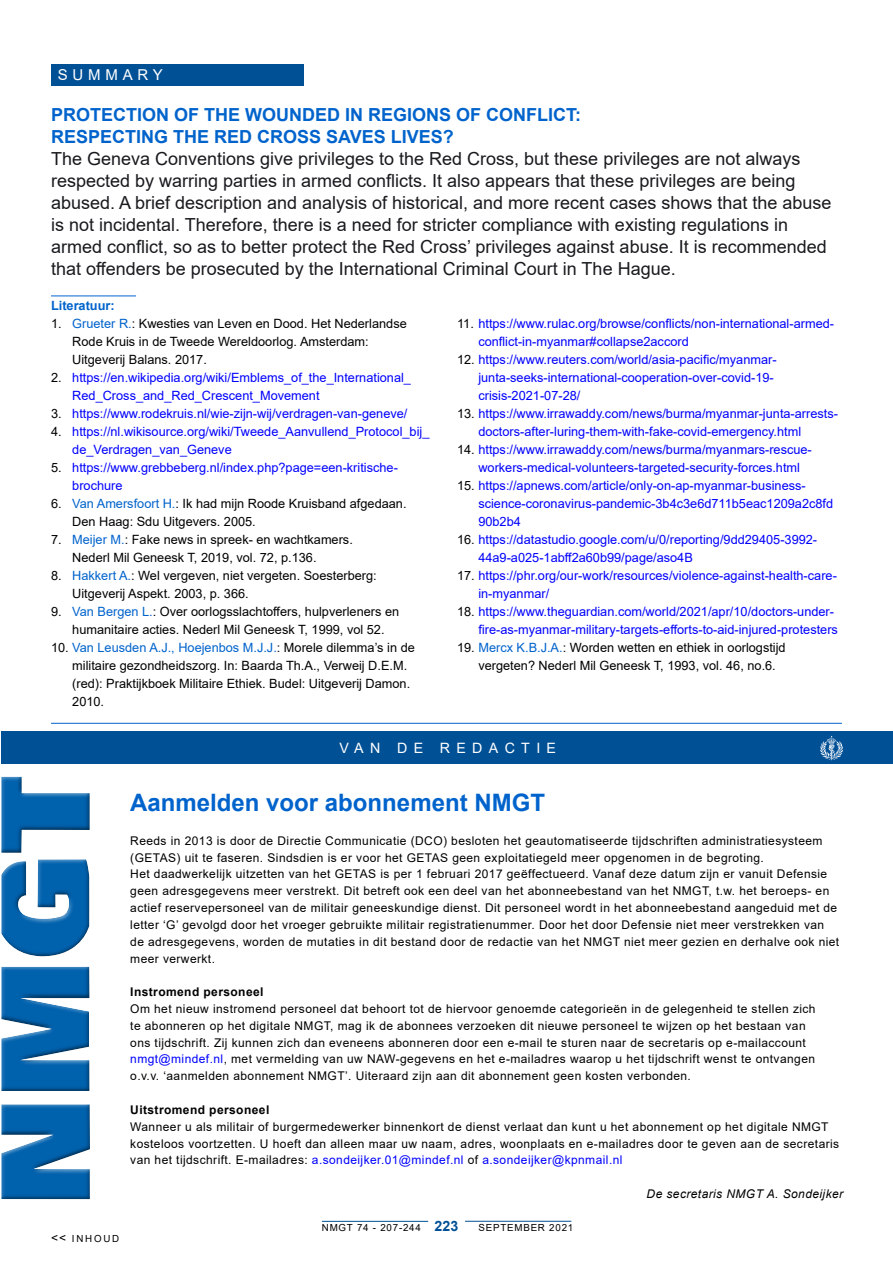
<style>
.page{position:relative;width:893px;height:1263px;background:#fff}
.page>*{position:absolute;margin:0;border:0;box-sizing:border-box;transform-origin:0 0}
.t1{font:700 24px "Arial";color:#0063cc}
.t2{font:18px/22px "Arial";color:#181a1e}
.t3{font:700 18px/22px "Arial";color:#0063cc}
.t4{font:15px "Arial";letter-spacing:.32em;color:#fff}
.t5{font:14.25px "Arial";letter-spacing:.445em;color:#fff}
.t6{font:700 14.25px "Arial";color:#005096}
.t7{font:12.75px/18px "Arial";color:#00f}
.t8{font:12.75px/18px "Arial";color:#000}
.t9{font:700 12.75px "Arial";color:#0063cc}
.t10{font:12px/16.8px "Arial";letter-spacing:.035em;color:#000}
.t11{font:700 12px "Arial";letter-spacing:.035em;color:#000}
.t12{font:italic 12px "Arial";letter-spacing:.035em;color:#000}
.t13{font:9.75px "Arial";letter-spacing:.08em;color:#000}
.s1{color:#0063cc}
.s2{color:#000}
.s3{color:#00f}
.s4{font-size:12px}
</style>
<div class="page">
<hr style="left:465px;top:1221px;width:106px;height:1px;background:#005096">
<hr style="left:322px;top:1221px;width:106px;height:1px;background:#005096">
<div style="left:51px;top:64px;width:253px;height:21px;background:#005096"></div>
<hr style="left:51px;top:296px;width:85px;height:1px;background:#0063cc">
<hr style="left:51px;top:723px;width:791px;height:1px;background:#0063cc">
<div style="left:1px;top:1102px;width:90px;height:97px;background:#000;opacity:.75"></div>
<div style="left:1px;top:775px;width:89px;height:78px;background:#000;opacity:.75"></div>
<div style="left:1px;top:964px;width:89px;height:127px;background:#000;opacity:.75"></div>
<div style="left:1px;top:856px;width:89px;height:100px;background:#000;opacity:.75"></div>
<div style="left:1px;top:732px;width:892px;height:32px;background:#005096"></div>
<img style="left:820px;top:736px;width:23px;height:24px">
<p class="t4" style="left:58px;top:65px;width:107px">SUMMARY</p>
<h2 class="t3" style="left:51px;top:104px;width:531px">PROTECTION OF THE WOUNDED IN REGIONS OF CONFLICT:<br>RESPECTING THE RED CROSS SAVES LIVES?</h2>
<p class="t2" style="left:51px;top:147px;width:782px">The Geneva Conventions give privileges to the Red Cross, but these privileges are not always respected by warring parties in armed conflicts. It also appears that these privileges are being abused. A brief description and analysis of historical, and more recent cases shows that the abuse is not incidental. Therefore, there is a need for stricter compliance with existing regulations in armed conflict, so as to better protect the Red Cross’ privileges against abuse. It is recommended that offenders be prosecuted by the International Criminal Court in The Hague.</p>
<p class="t9" style="left:51px;top:297px;width:65px">Literatuur:</p>
<p class="t8" style="left:72px;top:315px;width:336px;text-indent:-21px">1. <span class="s1">Grueter R.</span>: Kwesties van Leven en Dood. Het Nederlandse<br>Rode Kruis in de Tweede Wereldoorlog. Amsterdam:<br>Uitgeverij Balans. 2017.</p>
<p class="t7" style="left:72px;top:369px;width:340px;text-indent:-21px"><span class="s2">2.</span> https://en.wikipedia.org/wiki/Emblems_of_the_International_<br>Red_Cross_and_Red_Crescent_Movement</p>
<p class="t7" style="left:51px;top:405px;width:358px"><span class="s2">3.</span> https://www.rodekruis.nl/wie-zijn-wij/verdragen-van-geneve/</p>
<p class="t7" style="left:72px;top:423px;width:359px;text-indent:-21px"><span class="s2">4.</span> https://nl.wikisource.org/wiki/Tweede_Aanvullend_Protocol_bij_ de_Verdragen_van_Geneve</p>
<p class="t7" style="left:72px;top:459px;width:327px;text-indent:-21px"><span class="s2">5.</span> https://www.grebbeberg.nl/index.php?page=een-kritische&shy;brochure</p>
<p class="t8" style="left:72px;top:495px;width:336px;text-indent:-21px">6. <span class="s1">Van Amersfoort H.</span>: Ik had mijn Roode Kruisband afgedaan.<br>Den Haag: Sdu Uitgevers. 2005.</p>
<p class="t8" style="left:72px;top:531px;width:282px;text-indent:-21px">7. <span class="s1">Meijer M.</span>: Fake news in spreek- en wachtkamers.<br>Nederl Mil Geneesk T, 2019, vol. 72, p.136.</p>
<p class="t8" style="left:72px;top:567px;width:306px;text-indent:-21px">8. <span class="s1">Hakkert A.</span>: Wel vergeven, niet vergeten. Soesterberg:<br>Uitgeverij Aspekt. 2003, p. 366.</p>
<p class="t8" style="left:51px;top:603px;width:350px;text-align:center">9. <span class="s1">Van Bergen L.</span>: Over oorlogsslachtoffers, hulpverleners en humanitaire acties. Nederl Mil Geneesk T, 1999, vol 52.</p>
<p class="t8" style="left:72px;top:639px;width:344px;text-indent:-21px">10. <span class="s1">Van Leusden A.J., Hoejenbos M.J.J.</span>: Morele dilemma’s in de militaire gezondheidszorg. In: Baarda Th.A., Verweij D.E.M. (red): Praktijkboek Militaire Ethiek. Budel: Uitgeverij Damon.<br>2010.</p>
<p class="t7" style="left:478px;top:315px;width:357px;text-indent:-21px"><span class="s2">11.</span> https://www.rulac.org/browse/conflicts/non-international-armed&shy;conflict-in-myanmar#collapse2accord</p>
<p class="t7" style="left:478px;top:351px;width:300px;text-indent:-21px"><span class="s2">12.</span> https://www.reuters.com/world/asia-pacific/myanmar&shy;junta-seeks-international-cooperation-over-covid-19- crisis-2021-07-28/</p>
<p class="t7" style="left:478px;top:405px;width:361px;text-indent:-21px"><span class="s2">13.</span> https://www.irrawaddy.com/news/burma/myanmar-junta-arrests&shy;doctors-after-luring-them-with-fake-covid-emergency.html</p>
<p class="t7" style="left:478px;top:441px;width:335px;text-indent:-21px"><span class="s2">14.</span> https://www.irrawaddy.com/news/burma/myanmars-rescue&shy;workers-medical-volunteers-targeted-security-forces.html</p>
<p class="t7" style="left:478px;top:477px;width:356px;text-indent:-21px"><span class="s2">15.</span> https://apnews.com/article/only-on-ap-myanmar-business&shy;science-coronavirus-pandemic-3b4c3e6d711b5eac1209a2c8fd<br>90b2b4</p>
<p class="t7" style="left:478px;top:531px;width:340px;text-indent:-21px"><span class="s2">16.</span> https://datastudio.google.com/u/0/reporting/9dd29405-3992-<br>44a9-a025-1abff2a60b99/page/aso4B</p>
<p class="t7" style="left:478px;top:567px;width:360px;text-indent:-21px"><span class="s2">17.</span> https://phr.org/our-work/resources/violence-against-health-care&shy;in-myanmar/</p>
<p class="t7" style="left:478px;top:603px;width:361px;text-indent:-21px"><span class="s2">18.</span> https://www.theguardian.com/world/2021/apr/10/doctors-under&shy;fire-as-myanmar-military-targets-efforts-to-aid-injured-protesters</p>
<p class="t8" style="left:478px;top:639px;width:309px;text-indent:-21px">19. <span class="s1">Mercx K.B.J.A.</span>: Worden wetten en ethiek in oorlogstijd vergeten? Nederl Mil Geneesk T, 1993, vol. 46, no.6.</p>
<p class="t5" style="left:340px;top:738px;width:218px">VAN DE REDACTIE</p>
<h1 class="t1" style="left:130px;top:786px;width:416px">Aanmelden voor abonnement NMGT</h1>
<p class="t10" style="left:130px;top:832px;width:711px">Reeds in 2013 is door de Directie Communicatie (DCO) besloten het geautomatiseerde tijdschriften administratiesysteem (GETAS) uit te faseren. Sindsdien is er voor het GETAS geen exploitatiegeld meer opgenomen in de begroting.<br>Het daadwerkelijk uitzetten van het GETAS is per 1 februari 2017 geëffectueerd. Vanaf deze datum zijn er vanuit Defensie geen adresgegevens meer verstrekt. Dit betreft ook een deel van het abonneebestand van het NMGT, t.w. het beroeps- en actief reservepersoneel van de militair geneeskundige dienst. Dit personeel wordt in het abonneebestand aangeduid met de letter ‘G’ gevolgd door het vroeger gebruikte militair registratienummer. Door het door Defensie niet meer verstrekken van de adresgegevens, worden de mutaties in dit bestand door de redactie van het NMGT niet meer gezien en derhalve ook niet meer verwerkt.</p>
<p class="t11" style="left:130px;top:983px;width:135px">Instromend personeel</p>
<p class="t10" style="left:130px;top:1000px;width:687px">Om het nieuw instromend personeel dat behoort tot de hiervoor genoemde categorieën in de gelegenheid te stellen zich te abonneren op het digitale NMGT, mag ik de abonnees verzoeken dit nieuwe personeel te wijzen op het bestaan van ons tijdschrift. Zij kunnen zich dan eveneens abonneren door een e-mail te sturen naar de secretaris op e-mailaccount <span class="s3">nmgt@mindef.nl</span>, met vermelding van uw NAW-gegevens en het e-mailadres waarop u het tijdschrift wenst te ontvangen o.v.v. ‘aanmelden abonnement NMGT’. Uiteraard zijn aan dit abonnement geen kosten verbonden.</p>
<p class="t11" style="left:130px;top:1101px;width:141px">Uitstromend personeel</p>
<p class="t10" style="left:130px;top:1118px;width:710px">Wanneer u als militair of burgermedewerker binnenkort de dienst verlaat dan kunt u het abonnement op het digitale NMGT kosteloos voortzetten. U hoeft dan alleen maar uw naam, adres, woonplaats en e-mailadres door te geven aan de secretaris van het tijdschrift. E-mailadres: <span class="s3">a.sondeijker.01@mindef.nl</span> of <span class="s3">a.sondeijker@kpnmail.nl</span></p>
<p class="t12" style="left:647px;top:1186px;width:198px">De secretaris NMGT A. Sondeijker</p>
<p class="t13" style="left:51px;top:1232px;width:70px"><span class="s4">&lt;&lt;</span> INHOUD</p>
<p class="t6" style="left:435px;top:1216px;width:25px">223</p>
<p class="t13" style="left:322px;top:1221px;width:100px">NMGT 74 - 207-244</p>
<p class="t13" style="left:479px;top:1221px;width:96px">SEPTEMBER 2021</p>
</div>
